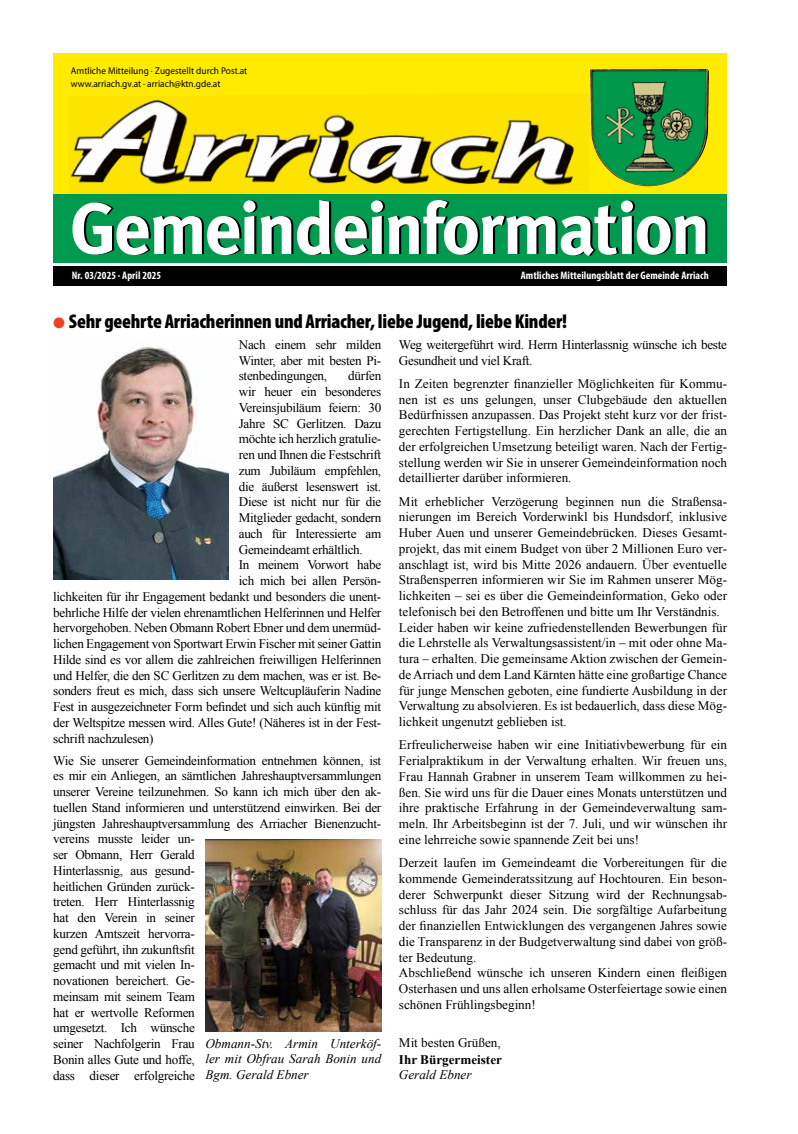
<style>
.page{position:relative;width:798px;height:1134px;background:#fff}
.page>*{position:absolute;margin:0;border:0;box-sizing:border-box;transform-origin:0 0}
.t1{font:900 condensed 20px "Myriad Pro";letter-spacing:-.01em;color:#000}
.t2{font:13.12px/15.8px "Times New Roman";letter-spacing:-.02em;color:#000;text-align:justify}
.t3{font:13.12px/15.8px "Times New Roman";color:#000}
.t4{font:italic 13.12px/15.8px "Times New Roman";color:#000;text-align:justify}
.t5{font:700 13.12px "Times New Roman";color:#000}
.t6{font:700 condensed 10.88px "Myriad Pro";letter-spacing:.005em;color:#fff}
.t7{font:9.75px/12.9px "Myriad Pro";letter-spacing:.005em;color:#000;scale:.95 1}
.s1{color:#ef4123}
</style>
<div class="page">
<div style="left:53px;top:53px;width:673px;height:142px;background:#ffea00"></div>
<img style="left:70px;top:99px;width:504px;height:87px">
<div style="left:53px;top:194px;width:673px;height:68px;background:#009a4e"></div>
<svg style="left:72px;top:200px;width:635px;height:56px"></svg>
<img style="left:590px;top:69px;width:81px;height:117px">
<div style="left:53px;top:266px;width:673px;height:19px;background:#000"></div>
<img style="left:53px;top:346px;width:176px;height:234px">
<img style="left:205px;top:839px;width:176px;height:192px">
<p class="t7" style="left:71px;top:65px;width:187px">Amtliche Mitteilung · Zugestellt durch Post.at www.arriach.gv.at · arriach@ktn.gde.at</p>
<p class="t6" style="left:72px;top:269px;width:91px">Nr. 03/2025 · April 2025</p>
<p class="t6" style="left:520px;top:269px;width:189px">Amtliches Mitteilungsblatt der Gemeinde Arriach</p>
<h1 class="t1" style="left:53px;top:309px;width:515px"><span class="s1">●</span> Sehr geehrte Arriacherinnen und Arriacher, liebe Jugend, liebe Kinder!</h1>
<p class="t2" style="left:239px;top:336px;width:144px">Nach einem sehr milden Winter, aber mit besten Pi&shy;stenbedingungen,</p>
<p class="t2" style="left:399px;top:336px;width:329px">Weg weitergeführt wird. Herrn Hinterlassnig wünsche ich beste<br>Gesundheit und viel Kraft.</p>
<p class="t2" style="left:399px;top:375px;width:329px">In Zeiten begrenzter finanzieller Möglichkeiten für Kommu&shy;nen ist es uns gelungen, unser Clubgebäude den aktuellen Bedürfnissen anzupassen. Das Projekt steht kurz vor der frist&shy;gerechten Fertigstellung. Ein herzlicher Dank an alle, die an der erfolgreichen Umsetzung beteiligt waren. Nach der Fertig&shy;stellung werden wir Sie in unserer Gemeindeinformation noch detaillierter darüber informieren.</p>
<p class="t3" style="left:399px;top:493px;width:329px">Mit erheblicher Verzögerung beginnen nun die Straßensa&shy;nierungen im Bereich Vorderwinkl bis Hundsdorf, inklusive Huber Auen und unserer Gemeindebrücken. Dieses Gesamt&shy;projekt, das mit einem Budget von über 2 Millionen Euro ver&shy;anschlagt ist, wird bis Mitte 2026 andauern. Über eventuelle Straßensperren informieren wir Sie im Rahmen unserer Mög&shy;lichkeiten – sei es über die Gemeindeinformation, Geko oder telefonisch bei den Betroffenen und bitte um Ihr Verständnis.<br>Leider haben wir keine zufriedenstellenden Bewerbungen für die Lehrstelle als Verwaltungsassistent/in – mit oder ohne Ma&shy;tura – erhalten. Die gemeinsame Aktion zwischen der Gemein&shy;de Arriach und dem Land Kärnten hätte eine großartige Chance für junge Menschen geboten, eine fundierte Ausbildung in der Verwaltung zu absolvieren. Es ist bedauerlich, dass diese Mög&shy;lichkeit ungenutzt geblieben ist.</p>
<p class="t2" style="left:399px;top:737px;width:329px">Erfreulicherweise haben wir eine Initiativbewerbung für ein Ferialpraktikum in der Verwaltung erhalten. Wir freuen uns, Frau Hannah Grabner in unserem Team willkommen zu hei&shy;ßen. Sie wird uns für die Dauer eines Monats unterstützen und ihre praktische Erfahrung in der Gemeindeverwaltung sam&shy;meln. Ihr Arbeitsbeginn ist der 7. Juli, und wir wünschen ihr eine lehrreiche sowie spannende Zeit bei uns!</p>
<p class="t3" style="left:399px;top:855px;width:329px">Derzeit laufen im Gemeindeamt die Vorbereitungen für die kommende Gemeinderatssitzung auf Hochtouren. Ein beson&shy;derer Schwerpunkt dieser Sitzung wird der Rechnungsab&shy;schluss für das Jahr 2024 sein. Die sorgfältige Aufarbeitung der finanziellen Entwicklungen des vergangenen Jahres sowie die Transparenz in der Budgetverwaltung sind dabei von größ&shy;ter Bedeutung.<br>Abschließend wünsche ich unseren Kindern einen fleißigen Osterhasen und uns allen erholsame Osterfeiertage sowie einen schönen Frühlingsbeginn!</p>
<p class="t3" style="left:399px;top:1034px;width:103px">Mit besten Grüßen,</p>
<p class="t5" style="left:399px;top:1050px;width:104px">Ihr Bürgermeister</p>
<p class="t4" style="left:399px;top:1067px;width:74px">Gerald Ebner</p>
<p class="t2" style="left:348px;top:368px;width:34px">dürfen</p>
<p class="t2" style="left:239px;top:384px;width:144px">wir heuer ein besonderes</p>
<p class="t2" style="left:239px;top:399px;width:144px">Vereinsjubiläum feiern: 30</p>
<p class="t2" style="left:239px;top:415px;width:144px">Jahre SC Gerlitzen. Dazu</p>
<p class="t2" style="left:239px;top:431px;width:144px">möchte ich herzlich gratulie-</p>
<p class="t2" style="left:239px;top:447px;width:144px">ren und Ihnen die Festschrift</p>
<p class="t2" style="left:239px;top:462px;width:144px">zum Jubiläum empfehlen,</p>
<p class="t2" style="left:239px;top:478px;width:144px">die äußerst lesenswert ist.</p>
<p class="t2" style="left:239px;top:494px;width:144px">Diese ist nicht nur für die</p>
<p class="t2" style="left:239px;top:510px;width:144px">Mitglieder gedacht, sondern</p>
<p class="t2" style="left:239px;top:525px;width:144px">auch für Interessierte am</p>
<p class="t2" style="left:239px;top:541px;width:125px">Gemeindeamt erhältlich.</p>
<p class="t2" style="left:239px;top:557px;width:144px">In meinem Vorwort habe</p>
<p class="t2" style="left:239px;top:573px;width:144px">ich mich bei allen Persön-</p>
<p class="t2" style="left:53px;top:588px;width:329px">lichkeiten für ihr Engagement bedankt und besonders die unent-</p>
<p class="t2" style="left:53px;top:604px;width:329px">behrliche Hilfe der vielen ehrenamtlichen Helferinnen und Helfer</p>
<p class="t2" style="left:53px;top:620px;width:329px">hervorgehoben. Neben Obmann Robert Ebner und dem unermüd-</p>
<p class="t2" style="left:53px;top:636px;width:329px">lichen Engagement von Sportwart Erwin Fischer mit seiner Gattin</p>
<p class="t2" style="left:53px;top:651px;width:329px">Hilde sind es vor allem die zahlreichen freiwilligen Helferinnen</p>
<p class="t2" style="left:53px;top:667px;width:329px">und Helfer, die den SC Gerlitzen zu dem machen, was er ist. Be-</p>
<p class="t2" style="left:53px;top:683px;width:329px">sonders freut es mich, dass sich unsere Weltcupläuferin Nadine</p>
<p class="t2" style="left:53px;top:699px;width:329px">Fest in ausgezeichneter Form befindet und sich auch künftig mit</p>
<p class="t2" style="left:53px;top:714px;width:329px">der Weltspitze messen wird. Alles Gute! (Näheres ist in der Fest-</p>
<p class="t2" style="left:53px;top:730px;width:102px">schrift nachzulesen)</p>
<p class="t2" style="left:53px;top:752px;width:329px;text-align:left">Wie Sie unserer Gemeindeinformation entnehmen können, ist es mir ein Anliegen, an sämtlichen Jahreshauptversammlungen unserer Vereine teilzunehmen. So kann ich mich über den ak&shy;tuellen Stand informieren und unterstützend einwirken. Bei der jüngsten Jahreshauptversammlung des Arriacher Bienenzucht&shy;vereins musste leider un-<br>ser Obmann, Herr Gerald<br>Hinterlassnig, aus gesund-<br>heitlichen Gründen zurück-<br>treten. Herr Hinterlassnig<br>hat den Verein in seiner<br>kurzen Amtszeit hervorra-<br>gend geführt, ihn zukunftsfit<br>gemacht und mit vielen In-<br>novationen bereichert. Ge-<br>meinsam mit seinem Team<br>hat er wertvolle Reformen<br>umgesetzt. Ich wünsche<br>seiner Nachfolgerin Frau<br>Bonin alles Gute und hoffe,<br>dass dieser erfolgreiche</p>
<p class="t4" style="left:205px;top:1035px;width:177px">Obmann-Stv. Armin Unterköf&shy;ler mit Obfrau Sarah Bonin und Bgm. Gerald Ebner</p>
</div>
